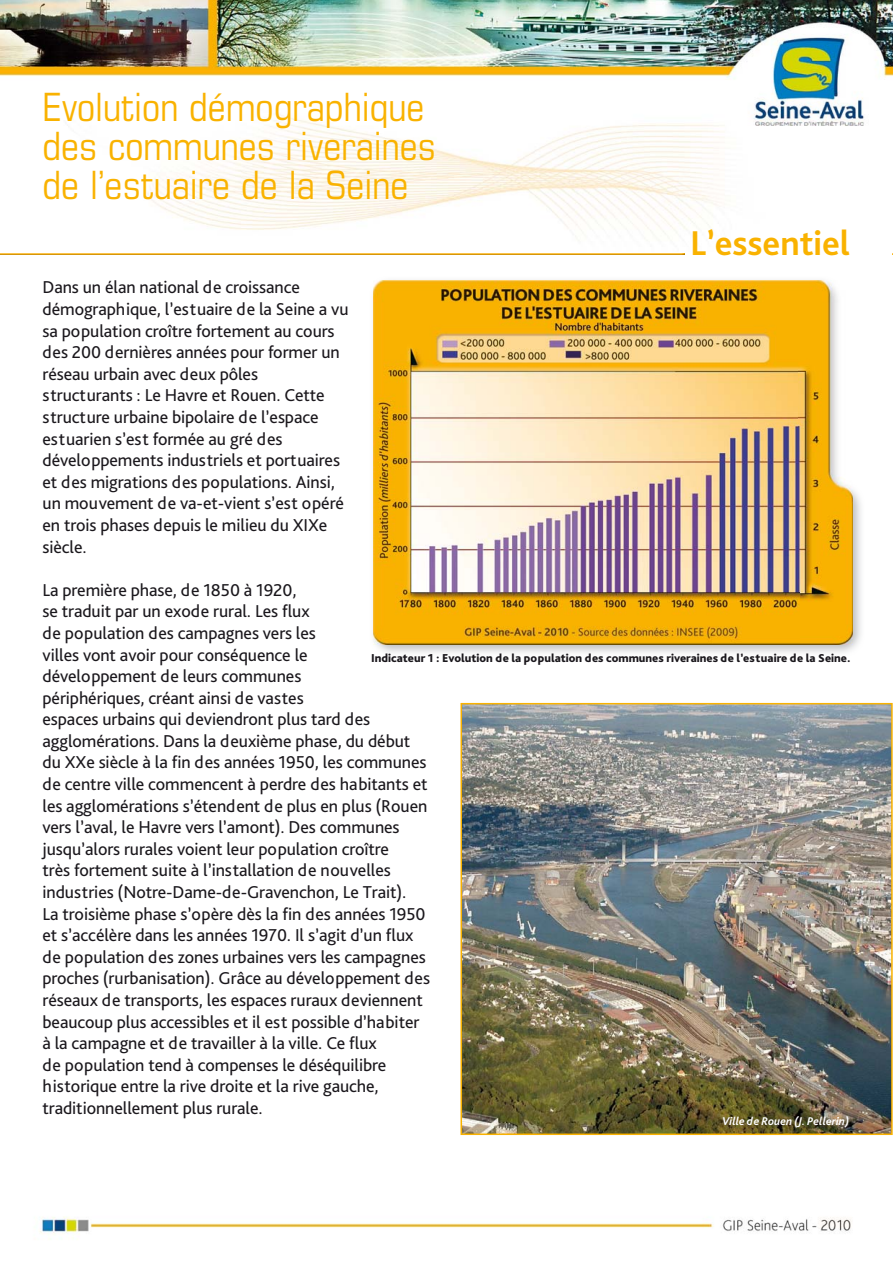
<style>
.page{position:relative;width:893px;height:1263px;background:#fff}
.page>*{position:absolute;margin:0;border:0;box-sizing:border-box;transform-origin:0 0}
.t1{font:condensed 39px/39px "Eurostile LT Std";color:#f9b200}
.t2{font:700 36px "Bliss Pro";color:#f9b200}
.t3{font:18px/21.6px "Bliss Pro";letter-spacing:-.005em;color:#1a171c}
.t4{font:800 12px "Bliss Pro";color:#1a171c}
.t5{font:italic 700 11.7px "Bliss Pro";color:#fff}
</style>
<div class="page">
<img style="left:39px;top:1216px;width:812px;height:18px">
<img style="left:0;top:0;width:893px;height:237px">
<img style="left:0;top:253px;width:684px;height:2px">
<img style="left:377px;top:489px;width:484px;height:164px">
<img style="left:373px;top:280px;width:479px;height:365px">
<img style="left:463px;top:706px;width:427px;height:426px">
<div style="left:460px;top:703px;width:433px;height:432px;border:2px solid #f9b200"></div>
<h1 class="t1" style="left:43px;top:91px;width:395px">Evolution démographique des communes riveraines de l’estuaire de la Seine</h1>
<h2 class="t2" style="left:690px;top:229px;width:162px">L’essentiel</h2>
<p class="t3" style="left:43px;top:278px;width:308px">Dans un élan national de croissance démographique, l’estuaire de la Seine a vu sa population croître fortement au cours des 200 dernières années pour former un réseau urbain avec deux pôles structurants : Le Havre et Rouen. Cette structure urbaine bipolaire de l’espace estuarien s’est formée au gré des développements industriels et portuaires et des migrations des populations. Ainsi, un mouvement de va-et-vient s’est opéré en trois phases depuis le milieu du XIXe siècle.</p>
<p class="t3" style="left:43px;top:581px;width:389px">La première phase, de 1850 à 1920,<br>se traduit par un exode rural. Les flux<br>de population des campagnes vers les<br>villes vont avoir pour conséquence le<br>développement de leurs communes<br>périphériques, créant ainsi de vastes<br>espaces urbains qui deviendront plus tard des agglomérations. Dans la deuxième phase, du début du XXe siècle à la fin des années 1950, les communes de centre ville commencent à perdre des habitants et les agglomérations s’étendent de plus en plus (Rouen vers l’aval, le Havre vers l’amont). Des communes jusqu’alors rurales voient leur population croître<br>très fortement suite à l’installation de nouvelles industries (Notre-Dame-de-Gravenchon, Le Trait).<br>La troisième phase s’opère dès la fin des années 1950 et s’accélère dans les années 1970. Il s’agit d’un flux de population des zones urbaines vers les campagnes proches (rurbanisation). Grâce au développement des réseaux de transports, les espaces ruraux deviennent beaucoup plus accessibles et il est possible d’habiter à la campagne et de travailler à la ville. Ce flux<br>de population tend à compenses le déséquilibre historique entre la rive droite et la rive gauche, traditionnellement plus rurale.</p>
<p class="t4" style="left:371px;top:654px;width:481px">Indicateur 1 : Evolution de la population des communes riveraines de l’estuaire de la Seine.</p>
<p class="t5" style="left:722px;top:1116px;width:128px">Ville de Rouen (J. Pellerin)</p>
</div>
